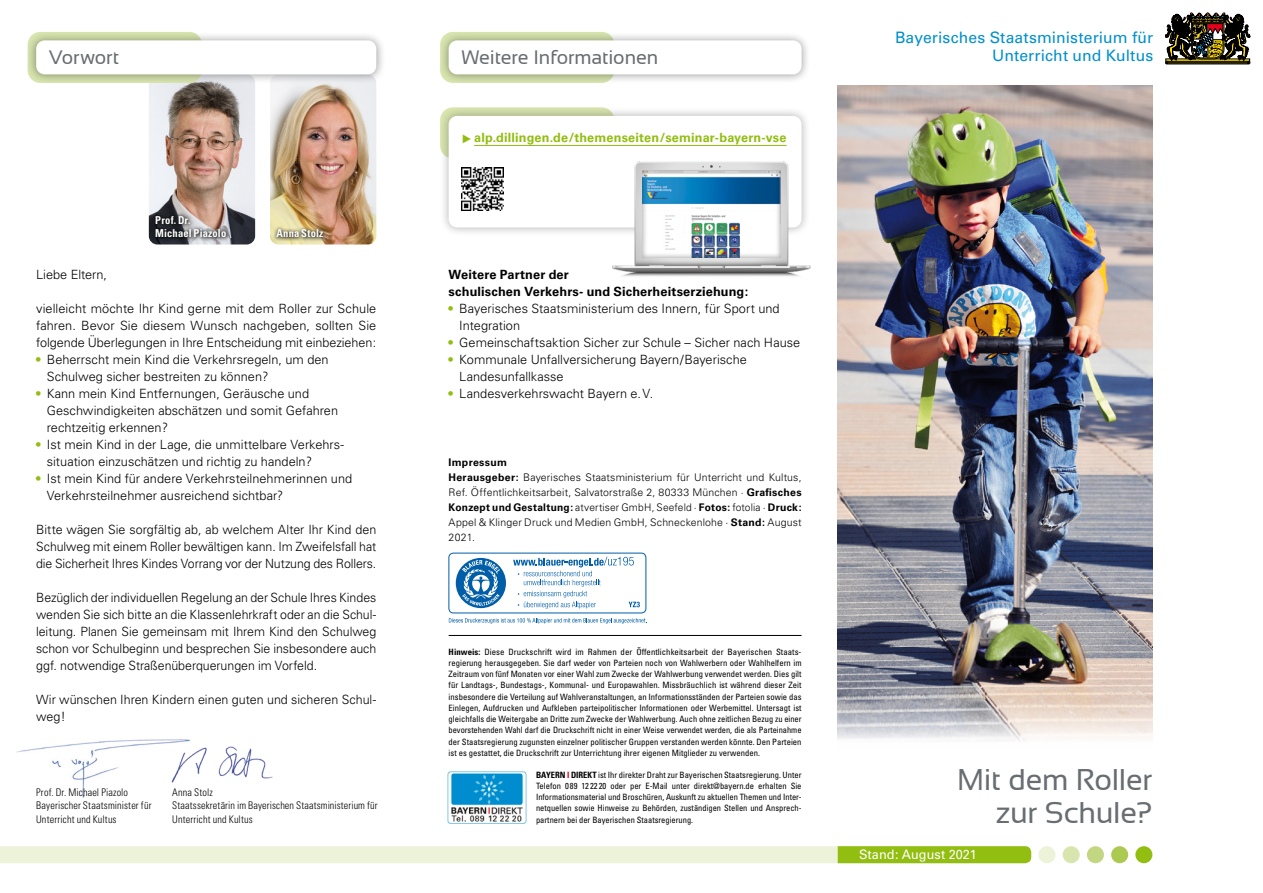
<style>
.page{position:relative;width:1263px;height:893px;background:#fff}
.page>*{position:absolute;margin:0;border:0;box-sizing:border-box;transform-origin:0 0}
.t1{font:30px/33px "Sansation";letter-spacing:-.005em;color:#676d71;text-align:right}
.t2{font:19.5px "Sansation";letter-spacing:-.005em;color:#676d71}
.t3{font:15.75px/18px "Univers";letter-spacing:.005em;color:#008fcd;text-align:right}
.t4{font:13.2px "Univers";letter-spacing:.005em;color:#fff}
.t5{font:300 12.75px/17px "Univers";color:#000}
.t6{font:700 12.75px/17px "Univers";letter-spacing:.01em;color:#000}
.t7{font:700 12.75px "Univers";letter-spacing:.015em;color:#92bd11}
.t8{font:700 condensed 10.8px/13.5px "Univers";letter-spacing:.015em;color:#fff}
.t9{font:300 10.5px/15px "Univers";letter-spacing:.015em;color:#000}
.t10{font:300 condensed 10.5px/13.5px "Univers";letter-spacing:.015em;color:#000}
.t11{font:condensed 8.7px/11.2px "Univers";color:#000;text-align:justify}
.s1{font-weight:700;color:#92bd11}
.s2{font-weight:700}
.s3{font-weight:700;color:#e2001a}
</style>
<div class="page">
<div style="left:440px;top:107px;width:371px;height:129px;background:#000;opacity:.3"></div>
<div style="left:449px;top:116px;width:352px;height:111px;background:#fff;border-radius:9px"></div>
<hr style="left:474px;top:145px;width:312px;height:1px;background:#92bd11">
<img style="left:461px;top:168px;width:43px;height:42px">
<img style="left:606px;top:156px;width:205px;height:121px">
<div style="left:641px;top:170px;width:140px;height:87px;background:#000;opacity:.3"></div>
<img style="left:838px;top:85px;width:314px;height:656px">
<hr style="left:449px;top:635px;width:352px;height:1px;background:#000">
<img style="left:447px;top:771px;width:80px;height:53px">
<div style="left:1135px;top:846px;width:17px;height:17px;background:#92bd11;border-radius:50%"></div>
<div style="left:1111px;top:846px;width:17px;height:17px;background:#acca52;border-radius:50%"></div>
<div style="left:1063px;top:846px;width:17px;height:17px;background:#d8e5af;border-radius:50%"></div>
<div style="left:1087px;top:846px;width:17px;height:17px;background:#c3d782;border-radius:50%"></div>
<div style="left:1038px;top:846px;width:17px;height:17px;background:#ecf3d9;border-radius:50%"></div>
<svg style="left:1165px;top:13px;width:85px;height:51px;background:#524b34"></svg>
<svg style="left:0;top:846px;width:1031px;height:17px;background:#dbe9b4"></svg>
<div style="left:440px;top:31px;width:371px;height:53px;background:#000;opacity:.4"></div>
<div style="left:449px;top:40px;width:352px;height:34px;background:#fff;border-radius:9px"></div>
<img style="left:191px;top:746px;width:82px;height:33px">
<img style="left:16px;top:740px;width:175px;height:58px">
<div style="left:449px;top:553px;width:197px;height:60px;border:1px solid #005ea8;border-radius:5px"></div>
<svg style="left:456px;top:558px;width:50px;height:50px"></svg>
<svg style="left:513px;top:557px;width:127px;height:52px"></svg>
<svg style="left:449px;top:618px;width:198px;height:6px"></svg>
<img style="left:149px;top:84px;width:106px;height:160px">
<img style="left:270px;top:84px;width:106px;height:160px">
<div style="left:273px;top:225px;width:55px;height:17px;background:#000;opacity:.75"></div>
<div style="left:152px;top:212px;width:79px;height:30px;background:#000;opacity:.75"></div>
<div style="left:27px;top:31px;width:359px;height:53px;background:#000;opacity:.4"></div>
<div style="left:36px;top:40px;width:340px;height:34px;background:#fff;border-radius:9px"></div>
<h2 class="t2" style="left:49px;top:47px;width:72px">Vorwort</h2>
<p class="t8" style="left:155px;top:213px;width:73px">Prof. Dr.<br>Michael Piazolo</p>
<p class="t8" style="left:276px;top:226px;width:48px">Anna Stolz</p>
<p class="t5" style="left:36px;top:266px;width:72px">Liebe Eltern,</p>
<p class="t5" style="left:36px;top:300px;width:342px;text-align:justify">vielleicht möchte Ihr Kind gerne mit dem Roller zur Schule fahren. Bevor Sie diesem Wunsch nachgeben, sollten Sie folgende Überlegungen in Ihre Entscheidung mit einbeziehen:</p>
<p class="t5" style="left:47px;top:351px;width:283px;text-indent:-11px"><span class="s1">•</span> Beherrscht mein Kind die Verkehrsregeln, um den<br>Schulweg sicher bestreiten zu können?</p>
<p class="t5" style="left:47px;top:385px;width:293px;text-indent:-11px"><span class="s1">•</span> Kann mein Kind Entfernungen, Geräusche und<br>Geschwindigkeiten abschätzen und somit Gefahren rechtzeitig erkennen?</p>
<p class="t5" style="left:47px;top:436px;width:299px;text-indent:-11px"><span class="s1">•</span> Ist mein Kind in der Lage, die unmittelbare Verkehrs&shy;situation einzuschätzen und richtig zu handeln?</p>
<p class="t5" style="left:47px;top:470px;width:307px;text-indent:-11px"><span class="s1">•</span> Ist mein Kind für andere Verkehrsteilnehmerinnen und<br>Verkehrsteilnehmer ausreichend sichtbar?</p>
<p class="t5" style="left:36px;top:521px;width:342px;text-align:justify">Bitte wägen Sie sorgfältig ab, ab welchem Alter Ihr Kind den Schulweg mit einem Roller bewältigen kann. Im Zweifelsfall hat die Sicherheit Ihres Kindes Vorrang vor der Nutzung des Rollers.</p>
<p class="t5" style="left:36px;top:589px;width:342px;text-align:justify">Bezüglich der individuellen Regelung an der Schule Ihres Kindes wenden Sie sich bitte an die Klassenlehrkraft oder an die Schul&shy;leitung. Planen Sie gemeinsam mit Ihrem Kind den Schulweg schon vor Schulbeginn und besprechen Sie insbesondere auch ggf. notwendige Straßenüberquerungen im Vorfeld.</p>
<p class="t5" style="left:36px;top:691px;width:342px">Wir wünschen Ihren Kindern einen guten und sicheren Schul&shy;weg!</p>
<p class="t10" style="left:36px;top:785px;width:117px">Prof. Dr. Michael Piazolo<br>Bayerischer Staatsminister für<br>Unterricht und Kultus</p>
<p class="t10" style="left:172px;top:785px;width:207px">Anna Stolz<br>Staatssekretärin im Bayerischen Staatsministerium für<br>Unterricht und Kultus</p>
<h2 class="t2" style="left:461px;top:47px;width:198px">Weitere Informationen</h2>
<p class="t7" style="left:461px;top:130px;width:327px">✓alp.dillingen.de/themenseiten/seminar-bayern-vse</p>
<p class="t6" style="left:449px;top:266px;width:301px">Weitere Partner der<br>schulischen Verkehrs- und Sicherheitserziehung:</p>
<p class="t5" style="left:459px;top:300px;width:322px;text-indent:-11px"><span class="s1">•</span> Bayerisches Staatsministerium des Innern, für Sport und<br>Integration</p>
<p class="t5" style="left:449px;top:334px;width:353px"><span class="s1">•</span> Gemeinschaftsaktion Sicher zur Schule – Sicher nach Hause</p>
<p class="t5" style="left:459px;top:351px;width:289px;text-indent:-11px"><span class="s1">•</span> Kommunale Unfallversicherung Bayern/Bayerische<br>Landesunfallkasse</p>
<p class="t5" style="left:449px;top:385px;width:206px"><span class="s1">•</span> Landesverkehrswacht Bayern e.V.</p>
<p class="t9" style="left:449px;top:455px;width:354px"><span class="s2">Impressum<br>Herausgeber:</span> Bayerisches Staatsministerium für Unterricht und Kultus, Ref. Öffentlichkeitsarbeit, Salvatorstraße 2, 80333 München · <span class="s2">Grafisches Konzept und Gestaltung:</span> atvertiser GmbH, Seefeld · <span class="s2">Fotos:</span> fotolia · <span class="s2">Druck:<br></span>Appel &amp; Klinger Druck und Medien GmbH, Schneckenlohe · <span class="s2">Stand:</span> August 2021.</p>
<p class="t11" style="left:449px;top:646px;width:354px;text-align:left"><span class="s2">Hinweis:</span> Diese Druckschrift wird im Rahmen der Öffentlichkeitsarbeit der Bayerischen Staats&shy;regierung herausgegeben. Sie darf weder von Parteien noch von Wahlwerbern oder Wahlhelfern im Zeitraum von fünf Monaten vor einer Wahl zum Zwecke der Wahlwerbung verwendet werden. Dies gilt für Landtags-, Bundestags-, Kommunal- und Europawahlen. Missbräuchlich ist während dieser Zeit insbesondere die Verteilung auf Wahlveranstaltungen, an Informationsständen der Parteien sowie das Einlegen, Aufdrucken und Aufkleben parteipolitischer Informationen oder Werbemittel. Untersagt ist gleichfalls die Weitergabe an Dritte zum Zwecke der Wahlwerbung. Auch ohne zeitlichen Bezug zu einer bevorstehenden Wahl darf die Druckschrift nicht in einer Weise verwendet werden, die als Parteinahme der Staatsregierung zugunsten einzelner politischer Gruppen verstanden werden könnte. Den Parteien ist es gestattet, die Druckschrift zur Unterrichtung ihrer eigenen Mitglieder zu verwenden.</p>
<p class="t11" style="left:536px;top:769px;width:267px"><span class="s2">BAYERN</span> <span class="s3">I</span> <span class="s2">DIREKT</span> ist Ihr direkter Draht zur Bayerischen Staatsregierung. Unter Telefon 0 89 12 22 20 oder per E-Mail unter direkt@bayern.de erhalten Sie Informationsmaterial und Broschüren, Auskunft zu aktuellen Themen und Inter&shy;netquellen sowie Hinweise zu Behörden, zuständigen Stellen und Ansprech&shy;partnern bei der Bayerischen Staatsregierung.</p>
<p class="t3" style="left:895px;top:29px;width:260px">Bayerisches Staatsministerium für<br>Unterricht und Kultus</p>
<h1 class="t1" style="left:957px;top:763px;width:197px">Mit dem Roller zur Schule?</h1>
<p class="t4" style="left:859px;top:847px;width:119px">Stand: August 2021</p>
</div>
